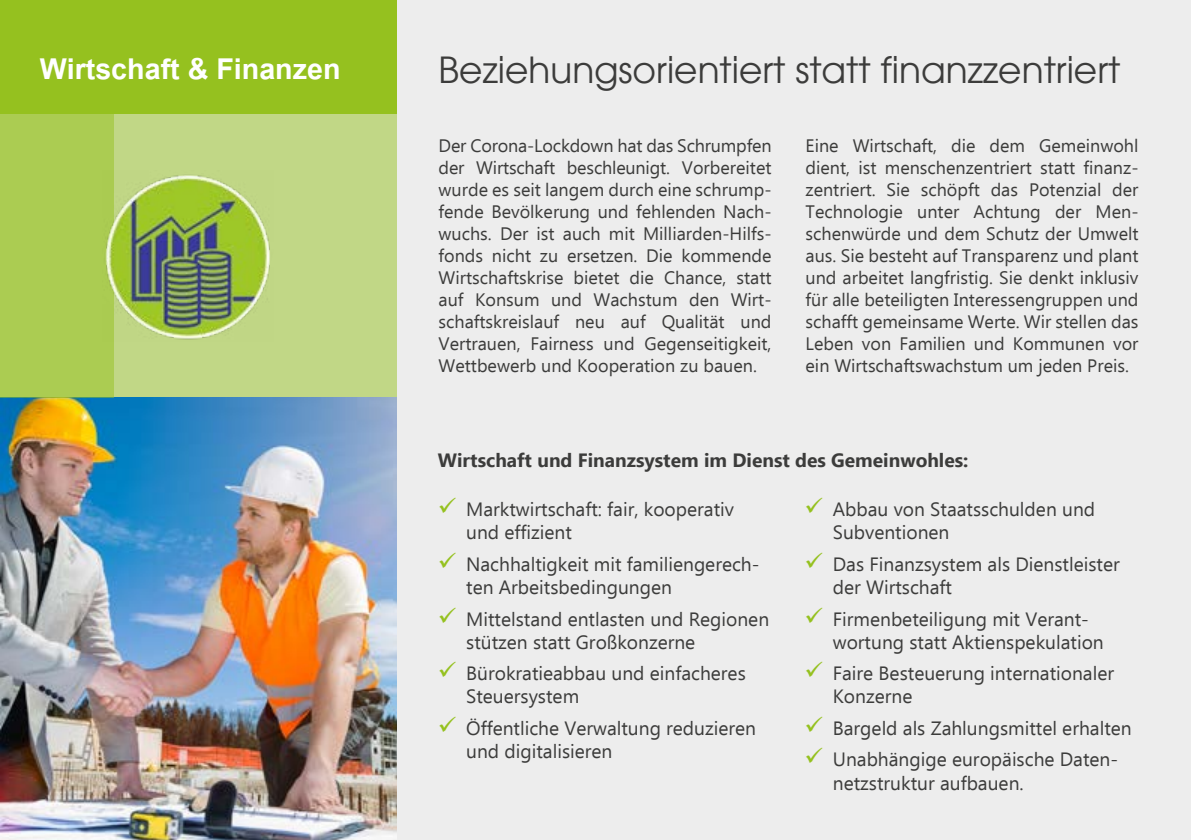
<style>
.page{position:relative;width:1191px;height:840px;background:#fff}
.page>*{position:absolute;margin:0;border:0;box-sizing:border-box;transform-origin:0 0}
.t1{font:700 40px "Utsaah";color:#fff}
.Überschrift_1{font:36px "Avant Garde";color:#3c3c3b}
.Aufzählung{font:19.2px/23px "Ebrima";color:#3c3c3b}
.Überschrift_1-2{font:700 19.2px "Ebrima";color:#3c3c3b}
.Copytext_Flyer{font:18px/22px "Ebrima";color:#3c3c3b;text-align:justify}
.s1{color:#95c11f}
</style>
<div class="page">
<div style="left:0;top:0;width:1191px;height:839px;background:#ededed"></div>
<div style="left:0;top:0;width:397px;height:113px;background:#95c11f"></div>
<img style="left:0;top:397px;width:396px;height:442px">
<svg style="left:0;top:113px;width:397px;height:284px;fill:#c1d786"></svg>
<img style="left:102px;top:170px;width:171px;height:171px">
<p class="t1" style="left:40px;top:49px;width:302px">Wirtschaft &amp; Finanzen</p>
<p class="Überschrift_1" style="left:438px;top:48px;width:683px">Beziehungsorientiert statt finanzzentriert</p>
<p class="Copytext_Flyer" style="left:438px;top:134px;width:334px">Der Corona-Lockdown hat das Schrumpfen der Wirtschaft beschleunigt. Vorbereitet wurde es seit langem durch eine schrump&shy;fende Bevölkerung und fehlenden Nach&shy;wuchs. Der ist auch mit Milliarden-Hilfs&shy;fonds nicht zu ersetzen. Die kommende Wirtschaftskrise bietet die Chance, statt auf Konsum und Wachstum den Wirt&shy;schaftskreislauf neu auf Qualität und Vertrauen, Fairness und Gegenseitigkeit, Wettbewerb und Kooperation zu bauen.</p>
<p class="Copytext_Flyer" style="left:805px;top:134px;width:334px">Eine Wirtschaft, die dem Gemeinwohl dient, ist menschenzentriert statt finanz&shy;zentriert. Sie schöpft das Potenzial der Technologie unter Achtung der Men&shy;schenwürde und dem Schutz der Umwelt aus. Sie besteht auf Transparenz und plant und arbeitet langfristig. Sie denkt inklusiv für alle beteiligten Interessengruppen und schafft gemeinsame Werte. Wir stellen das Leben von Familien und Kommunen vor ein Wirtschaftswachstum um jeden Preis.</p>
<p class="Überschrift_1-2" style="left:438px;top:444px;width:532px">Wirtschaft und Finanzsystem im Dienst des Gemeinwohles:</p>
<p class="Aufzählung" style="left:466px;top:497px;width:269px;text-indent:-28px"><span class="s1">✓</span> Marktwirtschaft: fair, kooperativ und effizient</p>
<p class="Aufzählung" style="left:466px;top:551px;width:295px;text-indent:-28px"><span class="s1">✓</span> Nachhaltigkeit mit familiengerech&shy;ten Arbeitsbedingungen</p>
<p class="Aufzählung" style="left:466px;top:606px;width:304px;text-indent:-28px"><span class="s1">✓</span> Mittelstand entlasten und Regionen stützen statt Großkonzerne</p>
<p class="Aufzählung" style="left:466px;top:661px;width:281px;text-indent:-28px"><span class="s1">✓</span> Bürokratieabbau und einfacheres<br>Steuersystem</p>
<p class="Aufzählung" style="left:466px;top:715px;width:291px;text-indent:-28px"><span class="s1">✓</span> Öffentliche Verwaltung reduzieren und digitalisieren</p>
<p class="Aufzählung" style="left:833px;top:497px;width:264px;text-indent:-28px"><span class="s1">✓</span> Abbau von Staatsschulden und<br>Subventionen</p>
<p class="Aufzählung" style="left:833px;top:551px;width:288px;text-indent:-28px"><span class="s1">✓</span> Das Finanzsystem als Dienstleister der Wirtschaft</p>
<p class="Aufzählung" style="left:833px;top:606px;width:272px;text-indent:-28px"><span class="s1">✓</span> Firmenbeteiligung mit Verant&shy;wortung statt Aktienspekulation</p>
<p class="Aufzählung" style="left:833px;top:661px;width:283px;text-indent:-28px"><span class="s1">✓</span> Faire Besteuerung internationaler<br>Konzerne</p>
<p class="Aufzählung" style="left:804px;top:715px;width:329px"><span class="s1">✓</span> Bargeld als Zahlungsmittel erhalten</p>
<p class="Aufzählung" style="left:833px;top:747px;width:287px;text-indent:-28px"><span class="s1">✓</span> Unabhängige europäische Daten&shy;netzstruktur aufbauen.</p>
</div>
